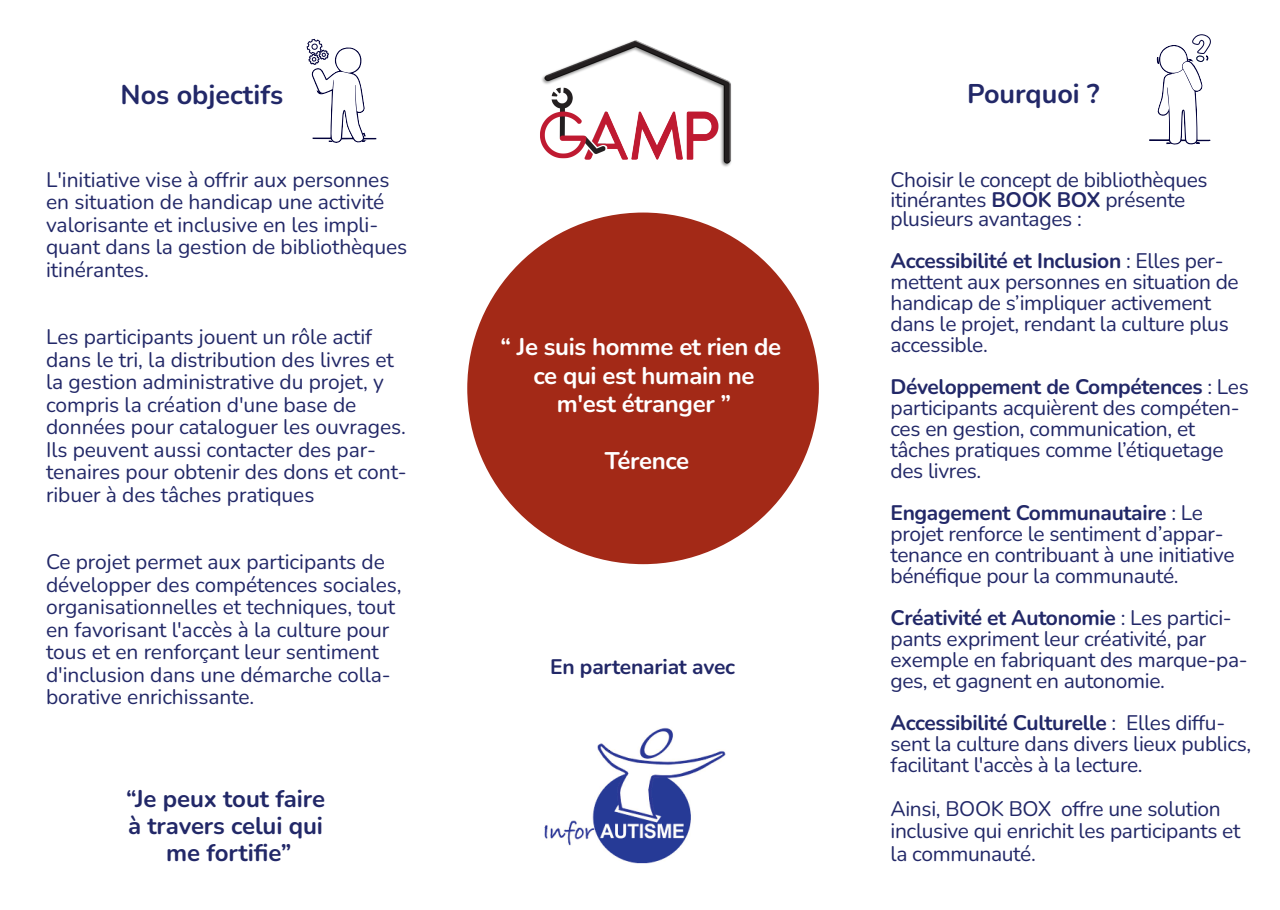
<style>
.page{position:relative;width:1280px;height:910px;background:#fff}
.page>*{position:absolute;margin:0;border:0;box-sizing:border-box;transform-origin:0 0}
.t1{font:700 27px "Nunito";color:#222868}
.t2{font:700 24px/28.5px "Nunito";letter-spacing:-.015em;color:#fff;text-align:center}
.t3{font:700 24px/27px "Nunito";letter-spacing:-.005em;color:#222868;text-align:center}
.t4{font:21px/22.5px "Nunito";letter-spacing:-.01em;color:#222868}
.t5{font:700 21px "Nunito";letter-spacing:-.01em;color:#222868}
.s1{font-weight:700}
</style>
<div class="page">
<img style="left:540px;top:40px;width:191px;height:127px">
<svg style="left:306px;top:39px;width:71px;height:104px"></svg>
<svg style="left:1149px;top:34px;width:62px;height:111px"></svg>
<div style="left:467px;top:213px;width:352px;height:351px;background:#a32917;border-radius:50%"></div>
<img style="left:544px;top:727px;width:182px;height:137px">
<p class="t1" style="left:120px;top:76px;width:164px">Nos objectifs</p>
<p class="t4" style="left:46px;top:167px;width:363px">L'initiative vise à offrir aux personnes en situation de handicap une activité valorisante et inclusive en les impli&shy;quant dans la gestion de bibliothèques itinérantes.</p>
<p class="t4" style="left:46px;top:325px;width:362px">Les participants jouent un rôle actif dans le tri, la distribution des livres et la gestion administrative du projet, y compris la création d'une base de données pour cataloguer les ouvrages.<br>Ils peuvent aussi contacter des par&shy;tenaires pour obtenir des dons et cont&shy;ribuer à des tâches pratiques</p>
<p class="t4" style="left:46px;top:550px;width:357px">Ce projet permet aux participants de développer des compétences sociales, organisationnelles et techniques, tout en favorisant l'accès à la culture pour tous et en renforçant leur sentiment d'inclusion dans une démarche colla&shy;borative enrichissante.</p>
<p class="t3" style="left:126px;top:785px;width:200px">“Je peux tout faire à travers celui qui me fortifie”</p>
<p class="t2" style="left:500px;top:331px;width:282px">“ Je suis homme et rien de ce qui est humain ne m'est étranger ”</p>
<p class="t2" style="left:605px;top:445px;width:86px">Térence</p>
<p class="t5" style="left:550px;top:652px;width:187px">En partenariat avec</p>
<p class="t1" style="left:967px;top:74px;width:134px">Pourquoi ?</p>
<p class="t4" style="left:890px;top:169px;width:319px;line-height:19.5px">Choisir le concept de bibliothèques itinérantes <span class="s1">BOOK BOX</span> présente plusieurs avantages :</p>
<p class="t4" style="left:890px;top:250px;width:350px;line-height:21px"><span class="s1">Accessibilité et Inclusion</span> : Elles per&shy;mettent aux personnes en situation de handicap de s’impliquer activement dans le projet, rendant la culture plus accessible.</p>
<p class="t4" style="left:890px;top:376px;width:360px;line-height:21px"><span class="s1">Développement de Compétences</span> : Les participants acquièrent des compéten&shy;ces en gestion, communication, et tâches pratiques comme l’étiquetage des livres.</p>
<p class="t4" style="left:890px;top:502px;width:346px;line-height:21px"><span class="s1">Engagement Communautaire</span> : Le projet renforce le sentiment d’appar&shy;tenance en contribuant à une initiative bénéfique pour la communauté.</p>
<p class="t4" style="left:890px;top:607px;width:359px;line-height:21px"><span class="s1">Créativité et Autonomie</span> : Les partici&shy;pants expriment leur créativité, par exemple en fabriquant des marque-pa&shy;ges, et gagnent en autonomie.</p>
<p class="t4" style="left:890px;top:712px;width:362px;line-height:21px"><span class="s1">Accessibilité Culturelle</span> : Elles diffu&shy;sent la culture dans divers lieux publics, facilitant l'accès à la lecture.</p>
<p class="t4" style="left:890px;top:796px;width:351px">Ainsi, BOOK BOX offre une solution inclusive qui enrichit les participants et la communauté.</p>
</div>
